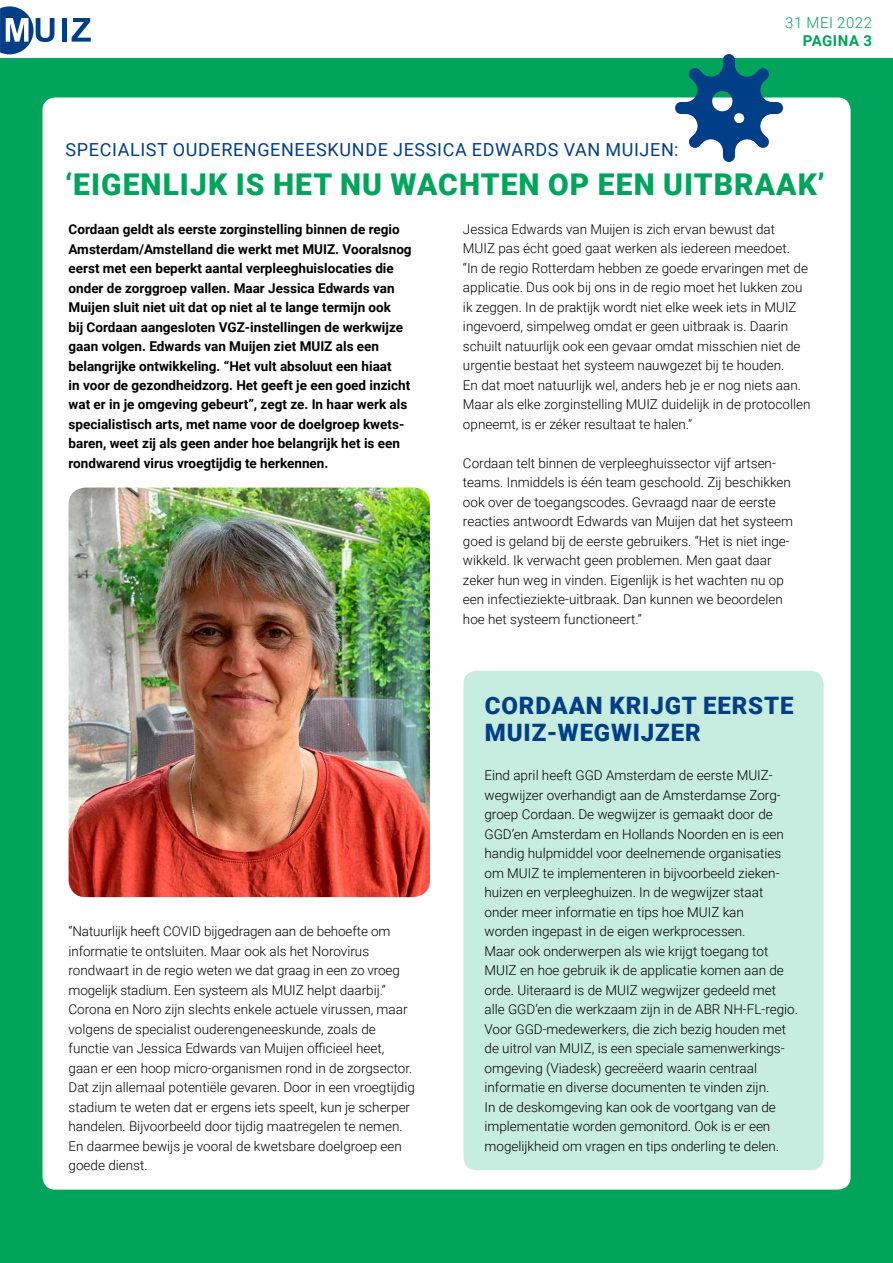
<style>
.page{position:relative;width:893px;height:1263px;background:#fff}
.page>*{position:absolute;margin:0;border:0;box-sizing:border-box;transform-origin:0 0}
.t1{font:900 30px "Roboto";letter-spacing:.035em;color:#00a55b}
.t2{font:900 24px/27px "Roboto";letter-spacing:.035em;color:#003e88}
.t3{font:18px "Roboto";letter-spacing:.035em;color:#003e88}
.t4{font:300 15px "Roboto";letter-spacing:.035em;color:#00a55b}
.t5{font:700 15px "Roboto";letter-spacing:.035em;color:#00a55b}
.t6{font:300 13.5px/19.5px "Roboto";color:#000}
.t7{font:700 13.5px/19.5px "Roboto";color:#000}
</style>
<div class="page">
<svg style="left:0;top:6px;width:54px;height:48px"></svg>
<div style="left:62px;top:18px;width:5px;height:24px;background:#003f88"></div>
<svg style="left:72px;top:18px;width:19px;height:24px"></svg>
<div style="left:0;top:58px;width:893px;height:1205px;background:#00a55b"></div>
<div style="left:43px;top:98px;width:808px;height:1092px;background:#fff;border-radius:13px"></div>
<div style="left:463px;top:671px;width:361px;height:499px;background:#c6eddf;border-radius:13px"></div>
<img style="left:69px;top:488px;width:361px;height:409px">
<svg style="left:675px;top:54px;width:108px;height:108px"></svg>
<p class="t4" style="left:785px;top:12px;width:88px">31 mei 2022</p>
<p class="t5" style="left:803px;top:30px;width:71px">Pagina 3</p>
<h3 class="t3" style="left:66px;top:137px;width:120px">SPECIALIST OUD</h3>
<h3 class="t3" style="left:210px;top:137px;width:470px">ERENGENEESKUNDE JESSICA EDWARDS VAN MUIJEN:</h3>
<h1 class="t1" style="left:65px;top:163px;width:761px">‘EI GENLIJK IS HET NU WACHTEN OP EEN UITBRAAK’</h1>
<p class="t7" style="left:69px;top:219px;width:345px">Cordaan geldt als eerste zorginstelling binnen de regio Amsterdam/Amstelland die werkt met MUIZ. Vooralsnog eerst met een beperkt aantal verpleeghuislocaties die onder de zorggroep vallen. Maar Jessica Edwards van Muijen sluit niet uit dat op niet al te lange termijn ook<br>bij Cordaan aangesloten VGZ-instellingen de werkwijze gaan volgen. Edwards van Muijen ziet MUIZ als een belangrijke ontwikkeling. “Het vult absoluut een hiaat<br>in voor de gezondheidzorg. Het geeft je een goed inzicht wat er in je omgeving gebeurt”, zegt ze. In haar werk als specialistisch arts, met name voor de doelgroep kwets&shy;baren, weet zij als geen ander hoe belangrijk het is een rondwarend virus vroegtijdig te herkennen.</p>
<p class="t6" style="left:463px;top:219px;width:349px">Jessica Edwards van M uijen is zich ervan bewust dat MUIZ pas écht goed gaat werken als iedereen meedoet.<br>“In de regio Rotterdam hebben ze goede ervaringen met de applicatie. Dus ook bij ons in de regio moet het lukken zou ik zeggen. I n de praktijk wordt niet elke week iets in M UI Z ingevoerd, simpelweg omdat er geen uitbraak is. Daarin schuilt natuurlijk ook een gevaar omdat misschien niet de urgentie bestaat het systeem nauwgezet bij te houden.<br>En dat moet natuurlijk wel, anders heb je er nog niets aan.<br>Maar als elke zorginstelling M UIZ duidelijk in de protocollen opneemt, is er zéker resultaat te halen.”</p>
<p class="t6" style="left:463px;top:453px;width:332px">Cordaan telt binnen de verpleeghuissector vijf artsen&shy;teams. I nmiddels is één team geschoold. Zij beschikken ook over de toegangscodes. Gevraagd naar de eerste reacties antwoordt Edwards van M uijen dat het systeem goed is geland bij de eerste gebruikers. “Het is niet inge&shy;wikkeld. I k verwacht geen problemen. Men gaat daar zeker hun weg in vinden. Eigenlijk is het wachten nu op een infectieziekte-uitbraak. Dan kunnen we beoordelen hoe het systeem functioneert.”</p>
<p class="t6" style="left:69px;top:921px;width:348px">“Natuurlijk heeft COVI D bijgedragen aan de behoefte om informatie te ontsluiten. Maar ook als het Norovirus rondwaart in de regio weten we dat graag in een zo vroeg mogelijk stadium. Een systeem als M UI Z helpt daarbij.” Corona en Noro zijn slechts enkele actuele virussen, maar volgens de specialist ouderengeneeskunde, zoals de functie van Jessica Edwards van Muijen officieel heet, gaan er een hoop micro-organismen rond in de zorgsector.<br>Dat zijn allemaal potentiële gevaren. Door in een vroegtijdig stadium te weten dat er ergens iets speelt, kun je scherper handelen. Bijvoorbeeld door tijdig maatregelen te nemen.<br>En daarmee bewijs je vooral de kwetsbare doelgroep een goede dienst.</p>
<h2 class="t2" style="left:485px;top:691px;width:310px">CORDAAN KRIJGT EERSTE<br>MUIZ-WEGWIJZER</h2>
<p class="t6" style="left:484px;top:765px;width:315px">Eind april heeft GGD Amsterdam de eerste M UI Z&shy;wegwijzer overhandigt aan de Amsterdamse Zorg&shy;groep Cordaan. De wegwijzer is gemaakt door de GGD’en Amsterdam en Hollands Noorden en is een handig hulpmiddel voor deelnemende organisaties om M UI Z te implementeren in bijvoorbeeld zieken&shy;huizen en verpleeghuizen. I n de wegwijzer staat onder meer informatie en tips hoe MUIZ kan<br>worden ingepast in de eigen werkprocessen.<br>Maar ook onderwerpen als wie krijgt toegang tot MUIZ en hoe gebruik ik de applicatie komen aan de orde. Uiteraard is de MUIZ wegwijzer gedeeld met alle GGD’en die werkzaam zijn in de ABR NH-FL-regio.<br>Voor GGD-medewerkers, die zich bezig houden met de uitrol van MUIZ, is een speciale samenwerkings&shy;omgeving (Viadesk) gecreëerd waarin centraal informatie en diverse documenten te vinden zijn.<br>In de deskomgeving kan ook de voortgang van de implementatie worden gemonitord. Ook is er een mogelijkheid om vragen en tips onderling te delen.</p>
</div>
